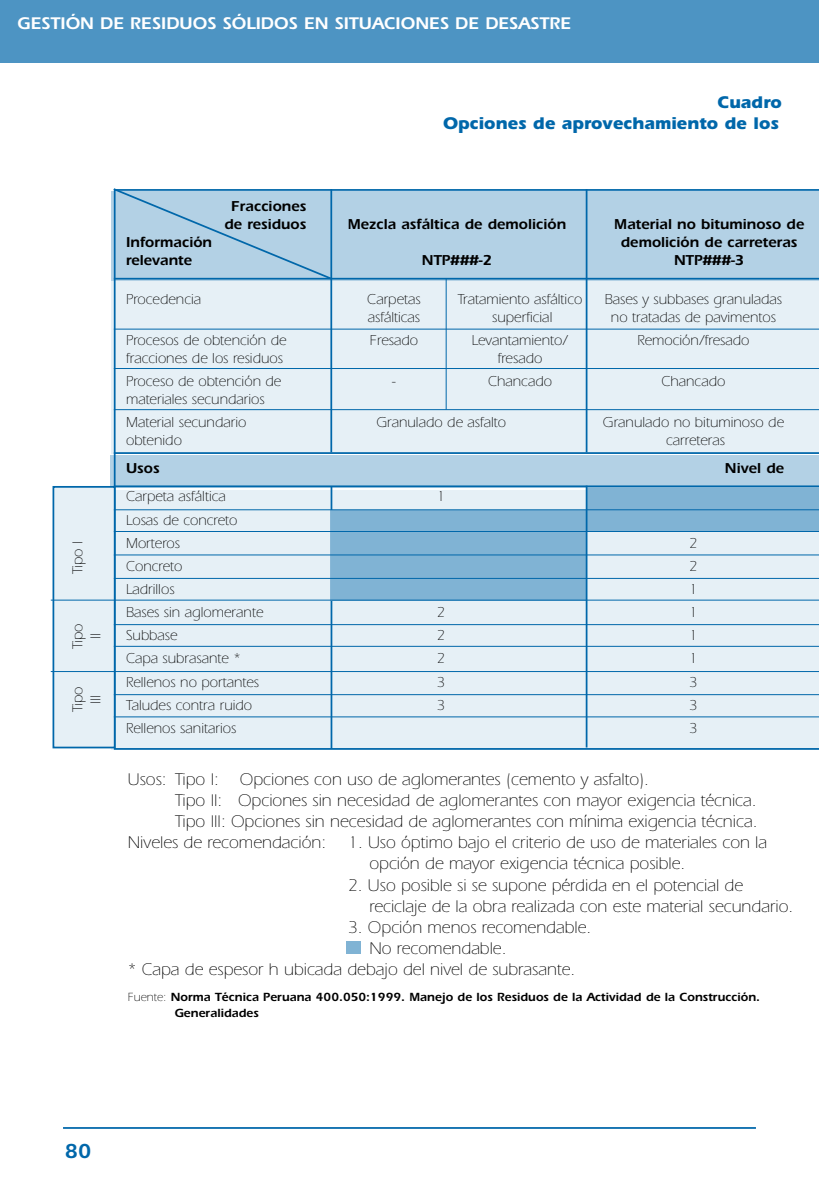
<style>
.page{position:relative;width:819px;height:1191px;background:#fff}
.page>*{position:absolute;margin:0;border:0;box-sizing:border-box;transform-origin:0 0}
.t1{font:600 21px "Itc Eras";color:#0067aa}
.t2{font:300 17.5px/21px "Itc Eras";color:#000}
.t3{font:600 17.5px "Itc Eras";color:#fff}
.t4{font:700 17.5px/21px "Itc Eras";color:#0067aa;text-align:right}
.t5{font:300 14.88px/23.1px "Itc Eras";color:#000}
.t6{font:600 14.88px/17.8px "Itc Eras";color:#000;text-align:center}
.t7{font:600 12.25px/15.8px "Itc Eras";color:#000}
.s1{font-weight:300}
</style>
<div class="page">
<svg style="left:114px;top:189px;width:705px;height:561px;background:#d8e7f1"></svg>
<div style="left:0;top:0;width:819px;height:63px;background:#4d94c3"></div>
<hr style="left:63px;top:1127px;width:693px;height:1px;background:#0067aa">
<div style="left:53px;top:487px;width:62px;height:260px;background:#e6f0f6"></div>
<div style="left:52px;top:486px;width:64px;height:262px;border:2px solid #0067aa"></div>
<div style="left:346px;top:942px;width:14px;height:12px;background:#80b3d4"></div>
<hr style="left:330px;top:189px;width:2px;height:263px;background:#0067aa">
<hr style="left:585px;top:189px;width:2px;height:263px;background:#0067aa">
<hr style="left:330px;top:486px;width:2px;height:262px;background:#0067aa">
<hr style="left:114px;top:278px;width:705px;height:1px;background:#0067aa">
<hr style="left:114px;top:452px;width:705px;height:2px;background:#0067aa">
<hr style="left:114px;top:485px;width:705px;height:2px;background:#0067aa">
<hr style="left:114px;top:329px;width:705px;height:1px;background:#0067aa">
<hr style="left:114px;top:368px;width:705px;height:1px;background:#0067aa">
<hr style="left:114px;top:409px;width:705px;height:1px;background:#0067aa">
<hr style="left:446px;top:279px;width:1px;height:131px;background:#0067aa">
<div style="left:331px;top:510px;width:255px;height:90px;background:#80b3d4"></div>
<div style="left:586px;top:487px;width:233px;height:45px;background:#80b3d4"></div>
<hr style="left:114px;top:509px;width:705px;height:1px;background:#0067aa">
<hr style="left:114px;top:531px;width:705px;height:1px;background:#0067aa">
<hr style="left:114px;top:554px;width:705px;height:1px;background:#0067aa">
<hr style="left:114px;top:578px;width:705px;height:1px;background:#0067aa">
<hr style="left:51px;top:600px;width:768px;height:1px;background:#0067aa">
<hr style="left:114px;top:624px;width:705px;height:1px;background:#0067aa">
<hr style="left:114px;top:646px;width:705px;height:1px;background:#0067aa">
<hr style="left:51px;top:671px;width:768px;height:1px;background:#0067aa">
<hr style="left:114px;top:694px;width:705px;height:1px;background:#0067aa">
<hr style="left:114px;top:716px;width:705px;height:1px;background:#0067aa">
<svg style="left:111px;top:188px;width:222px;height:93px;background:#a7c9e1"></svg>
<hr style="left:585px;top:485px;width:2px;height:262px;background:#0067aa">
<p class="t3" style="left:18px;top:17px;width:555px">GESTIÓN DE RESIDUOS SÓLIDOS EN SITUACIONES DE DESASTRE</p>
<p class="t6" style="left:224px;top:199px;width:83px">Fracciones de residuos</p>
<p class="t4" style="left:443px;top:93px;width:340px">Cuadro<br>Opciones de aprovechamiento de los</p>
<p class="t6" style="left:348px;top:217px;width:220px">Mezcla asfáltica de demolición</p>
<p class="t6" style="left:614px;top:217px;width:192px">Material no bituminoso de</p>
<p class="t5" style="left:68px;top:574px;width:35px;rotate:-90deg">Tipo I</p>
<p class="t5" style="left:68px;top:649px;width:27px;rotate:-90deg">Tipo</p>
<p class="t5" style="left:85px;top:639px;width:7px;rotate:-90deg">II</p>
<p class="t5" style="left:68px;top:712px;width:27px;rotate:-90deg">Tipo</p>
<p class="t5" style="left:85px;top:704px;width:10px;rotate:-90deg">III</p>
<p class="t6" style="left:126px;top:235px;width:88px">Información</p>
<p class="t6" style="left:621px;top:235px;width:178px">demolición de carreteras</p>
<p class="t6" style="left:126px;top:253px;width:68px">relevante</p>
<p class="t6" style="left:422px;top:253px;width:72px">NTP###-2</p>
<p class="t6" style="left:674px;top:253px;width:72px">NTP###-3</p>
<p class="t5" style="left:126px;top:289px;width:77px">Procedencia</p>
<p class="t5" style="left:367px;top:289px;width:55px">Carpetas</p>
<p class="t5" style="left:458px;top:289px;width:126px">Tratamiento asfáltico</p>
<p class="t5" style="left:604px;top:289px;width:179px">Bases y subbases granuladas</p>
<p class="t5" style="left:368px;top:307px;width:54px">asfálticas</p>
<p class="t5" style="left:492px;top:307px;width:62px">superficial</p>
<p class="t5" style="left:611px;top:307px;width:167px">no tratadas de pavimentos</p>
<p class="t5" style="left:126px;top:330px;width:162px">Procesos de obtención de</p>
<p class="t5" style="left:370px;top:330px;width:50px">Fresado</p>
<p class="t5" style="left:472px;top:330px;width:98px">Levantamiento/</p>
<p class="t5" style="left:637px;top:330px;width:114px">Remoción/fresado</p>
<p class="t5" style="left:126px;top:348px;width:159px">fracciones de los residuos</p>
<p class="t5" style="left:497px;top:348px;width:46px">fresado</p>
<p class="t5" style="left:126px;top:371px;width:157px">Proceso de obtención de</p>
<p class="t5" style="left:392px;top:371px;width:5px">-</p>
<p class="t5" style="left:488px;top:371px;width:66px">Chancado</p>
<p class="t5" style="left:661px;top:371px;width:66px">Chancado</p>
<p class="t5" style="left:126px;top:389px;width:140px">materiales secundarios<br>Material secundario</p>
<p class="t5" style="left:376px;top:412px;width:131px">Granulado de asfalto</p>
<p class="t5" style="left:603px;top:412px;width:183px">Granulado no bituminoso de</p>
<p class="t5" style="left:126px;top:430px;width:57px">obtenido</p>
<p class="t5" style="left:666px;top:430px;width:60px">carreteras</p>
<p class="t6" style="left:126px;top:461px;width:35px">Usos</p>
<p class="t6" style="left:725px;top:461px;width:61px">Nivel de</p>
<p class="t5" style="left:126px;top:486px;width:101px">Carpeta asfáltica</p>
<p class="t5" style="left:437px;top:486px;width:10px">1</p>
<p class="t5" style="left:126px;top:509px;width:113px">Losas de concreto<br>Morteros</p>
<p class="t5" style="left:689px;top:533px;width:10px">2</p>
<p class="t5" style="left:126px;top:556px;width:58px">Concreto</p>
<p class="t5" style="left:689px;top:556px;width:10px">2</p>
<p class="t5" style="left:126px;top:579px;width:50px">Ladrillos</p>
<p class="t5" style="left:689px;top:579px;width:10px">1</p>
<p class="t5" style="left:126px;top:602px;width:139px">Bases sin aglomerante</p>
<p class="t5" style="left:437px;top:602px;width:10px">2</p>
<p class="t5" style="left:689px;top:602px;width:10px">1</p>
<p class="t5" style="left:126px;top:625px;width:53px">Subbase</p>
<p class="t5" style="left:437px;top:625px;width:10px">2</p>
<p class="t5" style="left:689px;top:625px;width:10px">1</p>
<p class="t5" style="left:126px;top:648px;width:116px">Capa subrasante *</p>
<p class="t5" style="left:437px;top:648px;width:10px">2</p>
<p class="t5" style="left:689px;top:648px;width:10px">1</p>
<p class="t5" style="left:126px;top:671px;width:135px">Rellenos no portantes</p>
<p class="t5" style="left:437px;top:671px;width:10px">3</p>
<p class="t5" style="left:689px;top:671px;width:10px">3</p>
<p class="t5" style="left:126px;top:695px;width:128px">Taludes contra ruido</p>
<p class="t5" style="left:437px;top:695px;width:10px">3</p>
<p class="t5" style="left:689px;top:695px;width:10px">3</p>
<p class="t5" style="left:126px;top:718px;width:112px">Rellenos sanitarios</p>
<p class="t5" style="left:689px;top:718px;width:10px">3</p>
<p class="t2" style="left:128px;top:771px;width:522px">Usos: Tipo I: Opciones con uso de aglomerantes (cemento y asfalto).</p>
<p class="t2" style="left:175px;top:792px;width:583px">Tipo II: Opciones sin necesidad de aglomerantes con mayor exigencia técnica.</p>
<p class="t2" style="left:175px;top:813px;width:584px">Tipo III: Opciones sin necesidad de aglomerantes con mínima exigencia técnica.</p>
<p class="t2" style="left:128px;top:834px;width:200px">Niveles de recomendación:</p>
<p class="t2" style="left:369px;top:834px;width:399px;text-indent:-21px">1. Uso óptimo bajo el criterio de uso de materiales con la opción de mayor exigencia técnica posible.</p>
<p class="t2" style="left:369px;top:876px;width:425px;text-indent:-21px">2. Uso posible si se supone pérdida en el potencial de reciclaje de la obra realizada con este material secundario.</p>
<p class="t2" style="left:348px;top:918px;width:244px">3. Opción menos recomendable.</p>
<p class="t2" style="left:369px;top:939px;width:138px">No recomendable.</p>
<p class="t2" style="left:128px;top:960px;width:449px">* Capa de espesor h ubicada debajo del nivel de subrasante.</p>
<p class="t7" style="left:175px;top:990px;width:587px;text-indent:-47px"><span class="s1">Fuente:</span> Norma Técnica Peruana 400.050:1999. Manejo de los Residuos de la Actividad de la Construcción.<br>Generalidades</p>
<h1 class="t1" style="left:65px;top:1144px;width:28px">80</h1>
</div>
